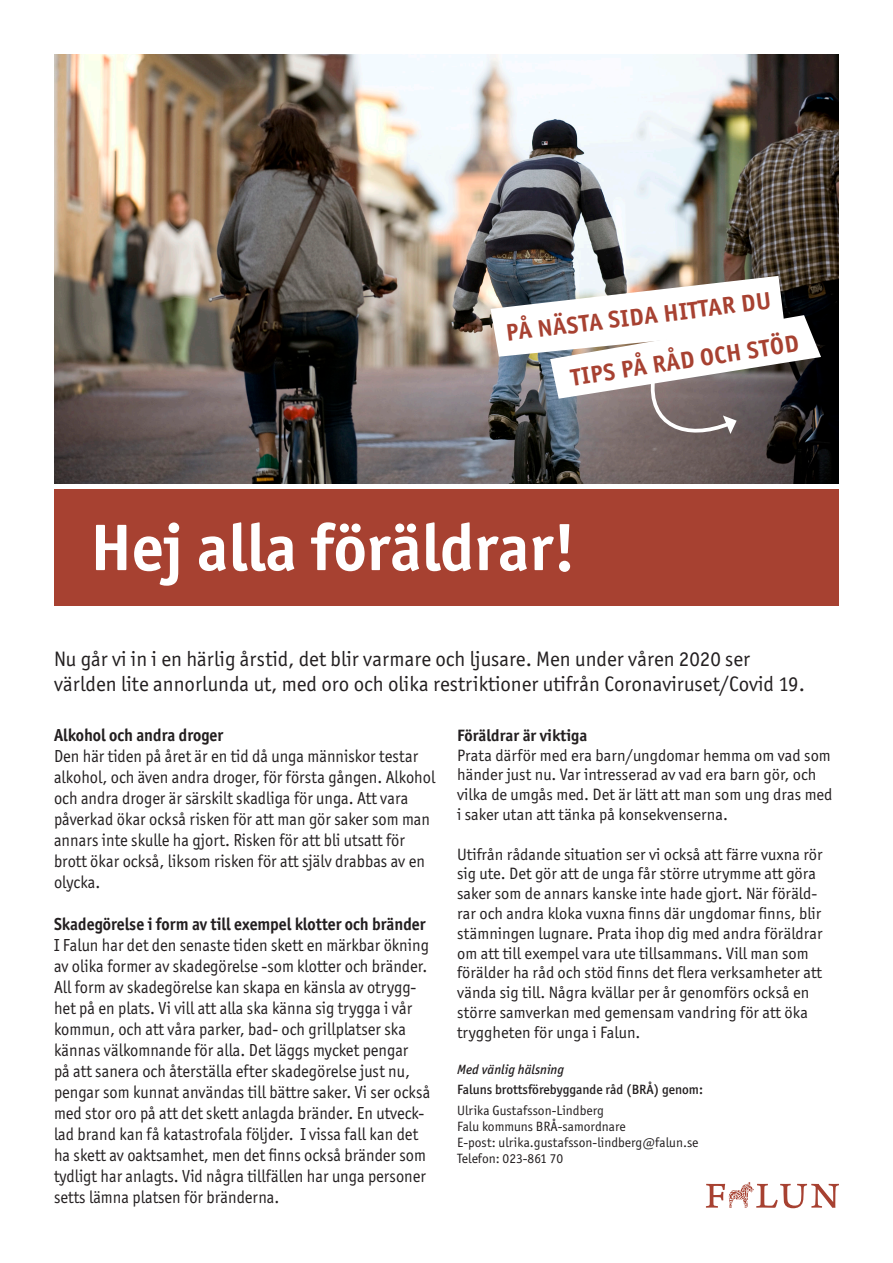
<style>
.page{position:relative;width:893px;height:1263px;background:#fff}
.page>*{position:absolute;margin:0;border:0;box-sizing:border-box;transform-origin:0 0}
.t1{font:700 66px "Officina Sans ITC Std";color:#fff}
.Bröd_officina_utan{font:700 24px "Officina Sans ITC Std";color:#a74131}
.t2{font:21px/25.2px "Officina Sans ITC Std";color:#231f20}
.t3{font:17.4px/21px "Officina Sans ITC Std";color:#231f20;scale:.94 1}
.t4{font:700 17.4px "Officina Sans ITC Std";color:#231f20;scale:.94 1}
.t5{font:16.5px/19.8px "Officina Sans ITC Std";color:#231f20}
.t6{font:700 16.5px "Officina Sans ITC Std";color:#231f20}
.t7{font:13.5px/16.2px "Officina Sans ITC Std";color:#231f20}
.t8{font:500 13.5px "Officina Sans ITC Std";color:#231f20}
.t9{font:italic 500 13.5px "Officina Sans ITC Std";color:#231f20}
</style>
<div class="page">
<div style="left:55px;top:489px;width:784px;height:116px;background:#a74131"></div>
<img style="left:54px;top:54px;width:785px;height:429px">
<svg style="left:706px;top:1182px;width:133px;height:26px"></svg>
<svg style="left:491px;top:276px;width:330px;height:165px"></svg>
<p class="Bröd_officina_utan" style="left:504px;top:318px;width:268px;rotate:-7deg">PÅ NÄSTA SIDA HITTAR DU</p>
<p class="Bröd_officina_utan" style="left:569px;top:363px;width:231px;rotate:-9deg">TIPS PÅ RÅD OCH STÖD</p>
<p class="t1" style="left:90px;top:507px;width:487px">Hej alla föräldrar!</p>
<p class="t2" style="left:54px;top:646px;width:752px">Nu går vi in i en härlig årstid, det blir varmare och ljusare. Men under våren 2020 ser världen lite annorlunda ut, med oro och olika restriktioner utifrån Coronaviruset/Covid 19.</p>
<p class="t4" style="left:54px;top:725px;width:182px">Alkohol och andra droger</p>
<p class="t3" style="left:54px;top:746px;width:407px">Den här tiden på året är en tid då unga människor testar alkohol, och även andra droger, för första gången. Alkohol och andra droger är särskilt skadliga för unga. Att vara påverkad ökar också risken för att man gör saker som man annars inte skulle ha gjort. Risken för att bli utsatt för brott ökar också, liksom risken för att själv drabbas av en olycka.</p>
<p class="t4" style="left:54px;top:913px;width:397px">Skadegörelse i form av till exempel klotter och bränder</p>
<p class="t3" style="left:54px;top:934px;width:402px">I Falun har det den senaste tiden skett en märkbar ökning av olika former av skadegörelse -som klotter och bränder.<br>All form av skadegörelse kan skapa en känsla av otrygg&shy;het på en plats. Vi vill att alla ska känna sig trygga i vår kommun, och att våra parker, bad- och grillplatser ska kännas välkomnande för alla. Det läggs mycket pengar<br>på att sanera och återställa efter skadegörelse just nu, pengar som kunnat användas till bättre saker. Vi ser också med stor oro på att det skett anlagda bränder. En utveck&shy;lad brand kan få katastrofala följder. I vissa fall kan det ha skett av oaktsamhet, men det finns också bränder som tydligt har anlagts. Vid några tillfällen har unga personer setts lämna platsen för bränderna.</p>
<p class="t6" style="left:457px;top:725px;width:132px">Föräldrar är viktiga</p>
<p class="t5" style="left:457px;top:745px;width:377px">Prata därför med era barn/ungdomar hemma om vad som händer just nu. Var intresserad av vad era barn gör, och vilka de umgås med. Det är lätt att man som ung dras med i saker utan att tänka på konsekvenserna.</p>
<p class="t5" style="left:457px;top:844px;width:367px">Utifrån rådande situation ser vi också att färre vuxna rör sig ute. Det gör att de unga får större utrymme att göra saker som de annars kanske inte hade gjort. När föräld&shy;rar och andra kloka vuxna finns där ungdomar finns, blir stämningen lugnare. Prata ihop dig med andra föräldrar om att till exempel vara ute tillsammans. Vill man som förälder ha råd och stöd finns det flera verksamheter att vända sig till. Några kvällar per år genomförs också en större samverkan med gemensam vandring för att öka tryggheten för unga i Falun.</p>
<p class="t9" style="left:457px;top:1061px;width:109px">Med vänlig hälsning</p>
<p class="t8" style="left:457px;top:1082px;width:247px">Faluns brottsförebyggande råd (BRÅ) genom:</p>
<p class="t7" style="left:457px;top:1102px;width:148px">Ulrika Gustafsson-Lindberg</p>
<p class="t7" style="left:457px;top:1118px;width:243px">Falu kommuns BRÅ-samordnare<br>E-post: ulrika.gustafsson-lindberg@falun.se</p>
<p class="t7" style="left:457px;top:1150px;width:108px">Telefon: 023-861 70</p>
</div>
